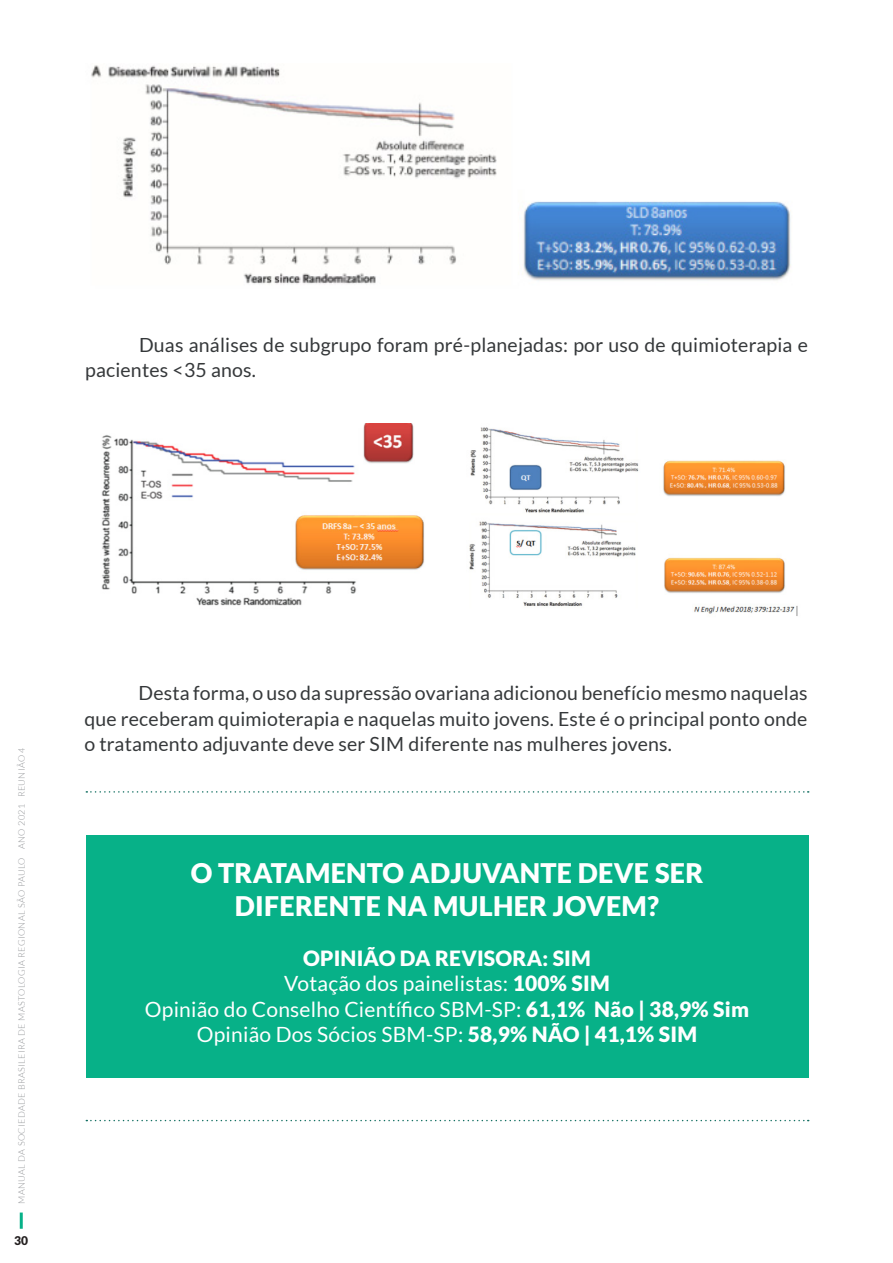
<style>
.page{position:relative;width:893px;height:1263px;background:#fff}
.page>*{position:absolute;margin:0;border:0;box-sizing:border-box;transform-origin:0 0}
.t1{font:900 27px "Lato";letter-spacing:.01em;color:#fff}
.t2{font:21px "Lato";letter-spacing:.01em;color:#fff}
.t3{font:900 21px "Lato";letter-spacing:.01em;color:#fff}
.t4{font:19.5px/25.5px "Lato";letter-spacing:.01em;color:#35383a}
.t5{font:900 12px "Lato";color:#231f20}
.t6{font:300 9px "Lato";letter-spacing:.04em;color:#939598}
.s1{font-weight:900}
</style>
<div class="page">
<hr style="left:20px;top:1212px;width:3px;height:17px;background:#07b188">
<img style="left:91px;top:65px;width:700px;height:219px">
<img style="left:101px;top:423px;width:323px;height:183px">
<img style="left:469px;top:427px;width:329px;height:189px">
<div style="left:86px;top:835px;width:722px;height:242px;background:#07b188"></div>
<svg style="left:86px;top:791px;width:723px;height:2px"></svg>
<svg style="left:86px;top:1120px;width:723px;height:1px"></svg>
<p class="t4" style="left:85px;top:332px;width:724px;text-indent:54px">Duas análises de subgrupo foram pré-planejadas: por uso de quimioterapia e pacientes &lt;35 anos.</p>
<p class="t6" style="left:17px;top:1203px;width:457px;rotate:-90deg">MANUAL DA SOCIEDADE BRASILEIRA DE MASTOLOGIA REGIONAL SÃO PAULO ANO 2021 REUNIÃO 4</p>
<p class="t5" style="left:14px;top:1233px;width:16px">30</p>
<p class="t4" style="left:85px;top:680px;width:725px;text-align:justify;text-indent:54px">Desta forma, o uso da supressão ovariana adicionou benefício mesmo naquelas que receberam quimioterapia e naquelas muito jovens. Este é o principal ponto onde o tratamento adjuvante deve ser SIM diferente nas mulheres jovens.</p>
<p class="t1" style="left:191px;top:858px;width:514px">O TRATAMENTO ADJUVANTE DEVE SER</p>
<p class="t1" style="left:235px;top:890px;width:426px">DIFERENTE NA MULHER JOVEM?</p>
<p class="t3" style="left:303px;top:946px;width:289px">OPINIÃO DA REVISORA: SIM</p>
<p class="t2" style="left:284px;top:972px;width:327px">Votação dos painelistas: <span class="s1">100% SIM</span></p>
<p class="t2" style="left:145px;top:997px;width:606px">Opinião do Conselho Científico SBM-SP: <span class="s1">61,1% Não | 38,9% Sim</span></p>
<p class="t2" style="left:197px;top:1022px;width:502px">Opinião Dos Sócios SBM-SP: <span class="s1">58,9% NÃO | 41,1% SIM</span></p>
</div>
